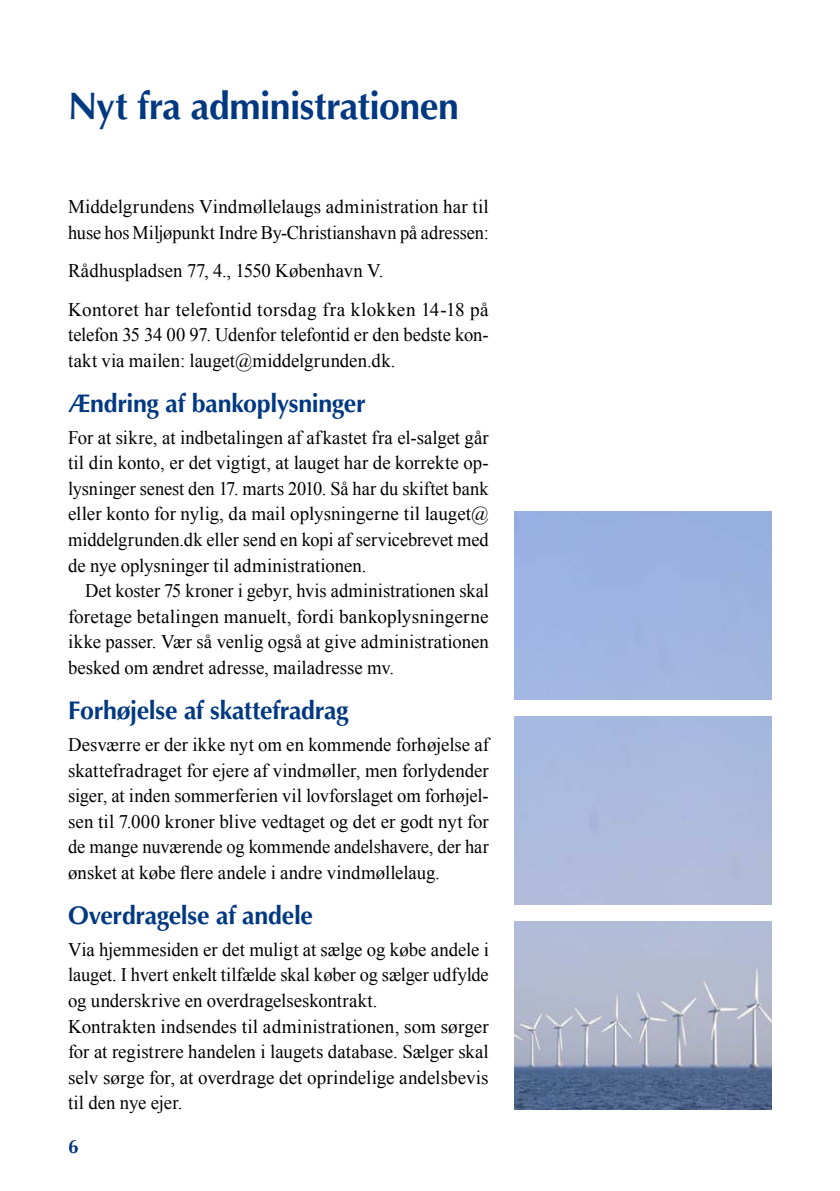
<style>
.page{position:relative;width:840px;height:1191px;background:#fff}
.page>*{position:absolute;margin:0;border:0;box-sizing:border-box;transform-origin:0 0}
.t1{font:700 38.4px "Optima";letter-spacing:-.015em;color:#003882}
.t2{font:700 25.6px "Optima";letter-spacing:-.015em;color:#003882}
.t3{font:19.2px/25.6px "Times New Roman";color:#000}
.t4{font:19.2px/25.6px "Times New Roman";color:#000;text-align:justify;scale:.96 1}
.t5{font:700 19.2px "Optima";color:#003882}
</style>
<div class="page">
<img style="left:514px;top:921px;width:257px;height:188px">
<h1 class="t1" style="left:68px;top:84px;width:392px">Nyt fra administrationen</h1>
<p class="t3" style="left:68px;top:193px;width:422px">Middelgrundens Vindmøllelaugs administration har til huse hos Miljøpunkt Indre By-Christianshavn på adressen:</p>
<p class="t3" style="left:68px;top:251px;width:422px;line-height:38.4px">Rådhuspladsen 77, 4., 1550 København V.<br>Kontoret har telefontid torsdag fra klokken 14-18 på</p>
<p class="t3" style="left:68px;top:321px;width:422px">telefon 35 34 00 97. Udenfor telefontid er den bedste kon&shy;takt via mailen: lauget@middelgrunden.dk.</p>
<h2 class="t2" style="left:68px;top:388px;width:299px">Ændring af bankoplysninger</h2>
<p class="t3" style="left:68px;top:424px;width:422px;text-align:justify">For at sikre, at indbetalingen af afkastet fra el-salget går til din konto, er det vigtigt, at lauget har de korrekte op&shy;lysninger senest den 17. marts 2010. Så har du skiftet bank eller konto for nylig, da mail oplysningerne til lauget@ middelgrunden.dk eller send en kopi af servicebrevet med de nye oplysninger til administrationen.</p>
<p class="t4" style="left:68px;top:577px;width:440px;text-indent:17px">Det koster 75 kroner i gebyr, hvis administrationen skal foretage betalingen manuelt, fordi bankoplysningerne ikke passer. Vær så venlig også at give administrationen besked om ændret adresse, mailadresse mv.</p>
<h2 class="t2" style="left:68px;top:695px;width:282px">Forhøjelse af skattefradrag</h2>
<p class="t3" style="left:68px;top:731px;width:422px;text-align:justify">Desværre er der ikke nyt om en kommende forhøjelse af skattefradraget for ejere af vindmøller, men forlydender siger, at inden sommerferien vil lovforslaget om forhøjel&shy;sen til 7.000 kroner blive vedtaget og det er godt nyt for de mange nuværende og kommende andelshavere, der har ønsket at købe flere andele i andre vindmøllelaug.</p>
<h2 class="t2" style="left:68px;top:900px;width:246px">Overdragelse af andele</h2>
<p class="t3" style="left:68px;top:936px;width:422px">Via hjemmesiden er det muligt at sælge og købe andele i lauget. I hvert enkelt tilfælde skal køber og sælger udfylde og underskrive en overdragelseskontrakt.<br>Kontrakten indsendes til administrationen, som sørger for at registrere handelen i laugets database. Sælger skal selv sørge for, at overdrage det oprindelige andelsbevis til den nye ejer.</p>
<p class="t5" style="left:68px;top:1135px;width:12px">6</p>
</div>
